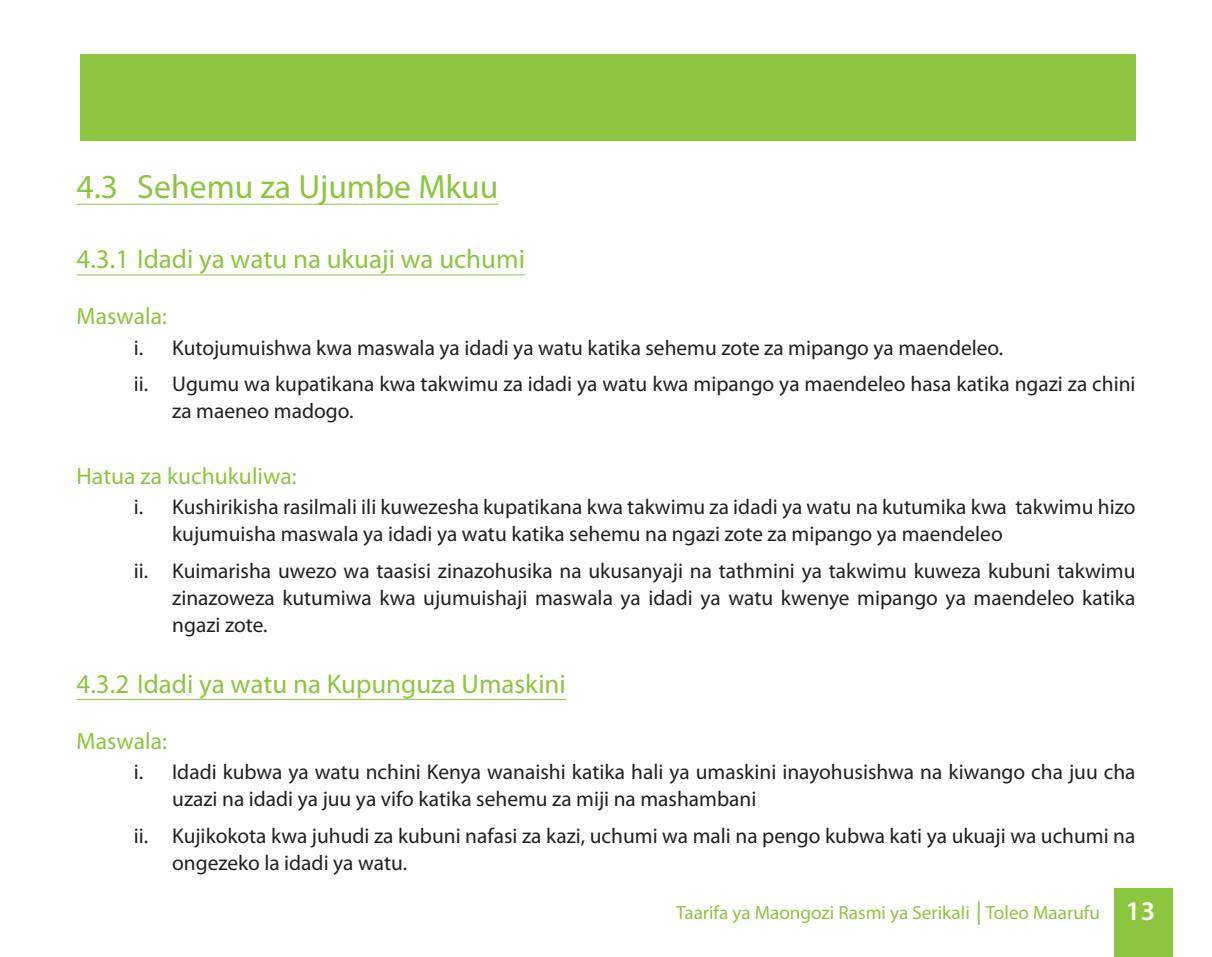
<style>
.page{position:relative;width:1212px;height:957px;background:#fff}
.page>*{position:absolute;margin:0;border:0;box-sizing:border-box;transform-origin:0 0}
.t1{font:33.75px "Myriad Pro";color:#8cc63f}
.t2{font:27px "Myriad Pro";color:#8cc63f}
.t3{font:23.62px "Myriad Pro";color:#8cc63f}
.t4{font:21.38px/27px "Myriad Pro";color:#231f20}
.t5{font:19.12px "Myriad Pro";color:#8cc63f}
.s1{font-family:"Arial"}
.s2{font-weight:600;font-size:27px;color:#fff}
</style>
<div class="page">
<div style="left:1114px;top:888px;width:59px;height:69px;background:#8cc63f"></div>
<div style="left:80px;top:54px;width:1055px;height:86px;background:#8cc63f"></div>
<hr style="left:77px;top:204px;width:421px;height:1px;background:#8cc63f">
<hr style="left:77px;top:274px;width:448px;height:1px;background:#8cc63f">
<hr style="left:77px;top:699px;width:489px;height:1px;background:#8cc63f">
<h1 class="t1" style="left:77px;top:173px;width:423px">4.3 Sehemu za Ujumbe Mkuu</h1>
<p class="t2" style="left:77px;top:249px;width:450px">4.3.1 Idadi ya watu na ukuaji wa uchumi</p>
<p class="t3" style="left:77px;top:307px;width:92px">Maswala:</p>
<p class="t4" style="left:134px;top:331px;width:1003px;line-height:36.7px">i. Kutojumuishwa kwa maswala ya idadi ya watu katika sehemu zote za mipango ya maendeleo.<br>ii. Ugumu wa kupatikana kwa takwimu za idadi ya watu kwa mipango ya maendeleo hasa katika ngazi za chini</p>
<p class="t4" style="left:172px;top:400px;width:183px">za maeneo madogo.</p>
<p class="t3" style="left:77px;top:467px;width:222px">Hatua za kuchukuliwa:</p>
<p class="t4" style="left:172px;top:495px;width:965px;text-indent:-38px">i. Kushirikisha rasilmali ili kuwezesha kupatikana kwa takwimu za idadi ya watu na kutumika kwa takwimu hizo kujumuisha maswala ya idadi ya watu katika sehemu na ngazi zote za mipango ya maendeleo</p>
<p class="t4" style="left:172px;top:559px;width:965px;text-align:justify;text-indent:-38px">ii. Kuimarisha uwezo wa taasisi zinazohusika na ukusanyaji na tathmini ya takwimu kuweza kubuni takwimu zinazoweza kutumiwa kwa ujumuishaji maswala ya idadi ya watu kwenye mipango ya maendeleo katika ngazi zote.</p>
<p class="t2" style="left:77px;top:673px;width:491px">4.3.2 Idadi ya watu na Kupunguza Umaskini</p>
<p class="t3" style="left:77px;top:732px;width:92px">Maswala:</p>
<p class="t4" style="left:172px;top:760px;width:965px;text-indent:-38px">i. Idadi kubwa ya watu nchini Kenya wanaishi katika hali ya umaskini inayohusishwa na kiwango cha juu cha uzazi na idadi ya juu ya vifo katika sehemu za miji na mashambani</p>
<p class="t4" style="left:172px;top:824px;width:965px;text-indent:-38px">ii. Kujikokota kwa juhudi za kubuni nafasi za kazi, uchumi wa mali na pengo kubwa kati ya ukuaji wa uchumi na ongezeko la idadi ya watu.</p>
<p class="t5" style="left:676px;top:905px;width:480px">Taarifa ya Maongozi Rasmi ya Serikali <span class="s1">│</span>Toleo Maarufu <span class="s2">13</span></p>
</div>
